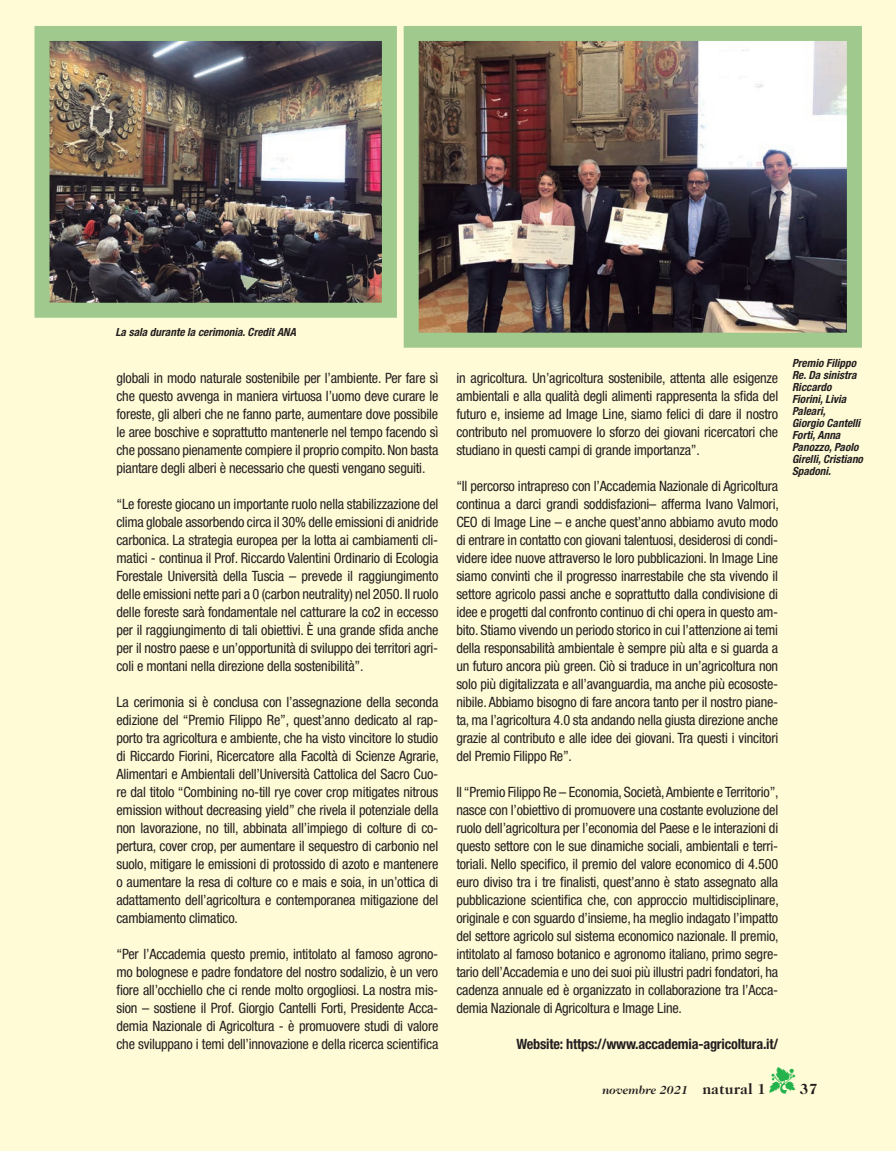
<style>
.page{position:relative;width:896px;height:1151px;background:#fff}
.page>*{position:absolute;margin:0;border:0;box-sizing:border-box;transform-origin:0 0}
.t1{font:700 15px "Caslon 224 IT Cby BT";color:#231f20}
.web{font:condensed 14.25px/18px "Helvetica Neue LT Std";letter-spacing:-.015em;color:#231f20;text-align:justify}
.web-2{font:700 condensed 14.25px "Helvetica Neue LT Std";letter-spacing:-.015em;color:#231f20}
.t2{font:italic 700 12px "Caslon 224 IT Cby BT";color:#231f20}
.web-3{font:italic 700 condensed 11.25px/12px "Helvetica Neue LT Std";color:#231f20}
.s1{color:#23b24b}
.s2{font-style:normal;font-size:15px}
</style>
<div class="page">
<div style="left:0;top:0;width:895px;height:1151px;background:#fffbd6"></div>
<img style="left:419px;top:42px;width:426px;height:290px">
<div style="left:403px;top:26px;width:458px;height:322px;border:15px solid #9fc98d"></div>
<img style="left:50px;top:42px;width:331px;height:260px">
<div style="left:34px;top:26px;width:363px;height:292px;border:15px solid #9fc98d"></div>
<p class="web-3" style="left:115px;top:326px;width:182px">La sala durante la cerimonia. Credit ANA</p>
<p class="web" style="left:116px;top:369px;width:323px">globali in modo naturale sostenibile per l’ambiente. Per fare sì che questo avvenga in maniera virtuosa l’uomo deve curare le foreste, gli alberi che ne fanno parte, aumentare dove possibile le aree boschive e soprattutto mantenerle nel tempo facendo sì che possano pienamente compiere il proprio compito. Non basta piantare degli alberi è necessario che questi vengano seguiti.</p>
<p class="web" style="left:116px;top:495px;width:323px">“Le foreste giocano un importante ruolo nella stabilizzazione del clima globale assorbendo circa il 30% delle emissioni di anidride carbonica. La strategia europea per la lotta ai cambiamenti cli&shy;matici - continua il Prof. Riccardo Valentini Ordinario di Ecologia Forestale Università della Tuscia – prevede il raggiungimento delle emissioni nette pari a 0 (carbon neutrality) nel 2050. Il ruolo delle foreste sarà fondamentale nel catturare la co2 in eccesso per il raggiungimento di tali obiettivi. È una grande sfida anche per il nostro paese e un’opportunità di sviluppo dei territori agri&shy;coli e montani nella direzione della sostenibilità”.</p>
<p class="web" style="left:116px;top:693px;width:324px">La cerimonia si è conclusa con l’assegnazione della seconda edizione del “Premio Filippo Re”, quest’anno dedicato al rap&shy;porto tra agricoltura e ambiente, che ha visto vincitore lo studio di Riccardo Fiorini, Ricercatore alla Facoltà di Scienze Agrarie, Alimentari e Ambientali dell’Università Cattolica del Sacro Cuo&shy;re dal titolo “Combining no-till rye cover crop mitigates nitrous emission without decreasing yield” che rivela il potenziale della non lavorazione, no till, abbinata all’impiego di colture di co&shy;pertura, cover crop, per aumentare il sequestro di carbonio nel suolo, mitigare le emissioni di protossido di azoto e mantenere o aumentare la resa di colture co e mais e soia, in un’ottica di adattamento dell’agricoltura e contemporanea mitigazione del cambiamento climatico.</p>
<p class="web" style="left:116px;top:945px;width:323px">“Per l’Accademia questo premio, intitolato al famoso agrono&shy;mo bolognese e padre fondatore del nostro sodalizio, è un vero fiore all’occhiello che ci rende molto orgogliosi. La nostra mis&shy;sion – sostiene il Prof. Giorgio Cantelli Forti, Presidente Acca&shy;demia Nazionale di Agricoltura - è promuovere studi di valore che sviluppano i temi dell’innovazione e della ricerca scientifica</p>
<p class="web" style="left:456px;top:369px;width:323px">in agricoltura. Un’agricoltura sostenibile, attenta alle esigenze ambientali e alla qualità degli alimenti rappresenta la sfida del futuro e, insieme ad Image Line, siamo felici di dare il nostro contributo nel promuovere lo sforzo dei giovani ricercatori che studiano in questi campi di grande importanza”.</p>
<p class="web" style="left:456px;top:477px;width:324px">“Il percorso intrapreso con l’Accademia Nazionale di Agricoltura continua a darci grandi soddisfazioni– afferma Ivano Valmori, CEO di Image Line – e anche quest’anno abbiamo avuto modo di entrare in contatto con giovani talentuosi, desiderosi di condi&shy;videre idee nuove attraverso le loro pubblicazioni. In Image Line siamo convinti che il progresso inarrestabile che sta vivendo il settore agricolo passi anche e soprattutto dalla condivisione di idee e progetti dal confronto continuo di chi opera in questo am&shy;bito. Stiamo vivendo un periodo storico in cui l’attenzione ai temi della responsabilità ambientale è sempre più alta e si guarda a un futuro ancora più green. Ciò si traduce in un’agricoltura non solo più digitalizzata e all’avanguardia, ma anche più ecososte&shy;nibile. Abbiamo bisogno di fare ancora tanto per il nostro piane&shy;ta, ma l’agricoltura 4.0 sta andando nella giusta direzione anche grazie al contributo e alle idee dei giovani. Tra questi i vincitori del Premio Filippo Re”.</p>
<p class="web" style="left:456px;top:783px;width:324px">Il “Premio Filippo Re – Economia, Società, Ambiente e Territorio”, nasce con l’obiettivo di promuovere una costante evoluzione del ruolo dell’agricoltura per l’economia del Paese e le interazioni di questo settore con le sue dinamiche sociali, ambientali e terri&shy;toriali. Nello specifico, il premio del valore economico di 4.500 euro diviso tra i tre finalisti, quest’anno è stato assegnato alla pubblicazione scientifica che, con approccio multidisciplinare, originale e con sguardo d’insieme, ha meglio indagato l’impatto del settore agricolo sul sistema economico nazionale. Il premio, intitolato al famoso botanico e agronomo italiano, primo segre&shy;tario dell’Accademia e uno dei suoi più illustri padri fondatori, ha cadenza annuale ed è organizzato in collaborazione tra l’Acca&shy;demia Nazionale di Agricoltura e Image Line.</p>
<p class="web-2" style="left:516px;top:1035px;width:263px">Website: https://www.accademia-agricoltura.it/</p>
<p class="web-3" style="left:791px;top:357px;width:66px">Premio Filippo<br>Re. Da sinistra<br>Riccardo<br>Fiorini, Livia<br>Paleari,</p>
<p class="web-3" style="left:791px;top:417px;width:72px">Giorgio Cantelli<br>Forti, Anna<br>Panozzo, Paolo<br>Girelli, Cristiano<br>Spadoni.</p>
<p class="t1" style="left:769px;top:1080px;width:49px"><span class="s1">▼</span> 37</p>
<p class="t2" style="left:602px;top:1082px;width:165px">novembre 2021 <span class="s2">natural 1</span></p>
</div>
